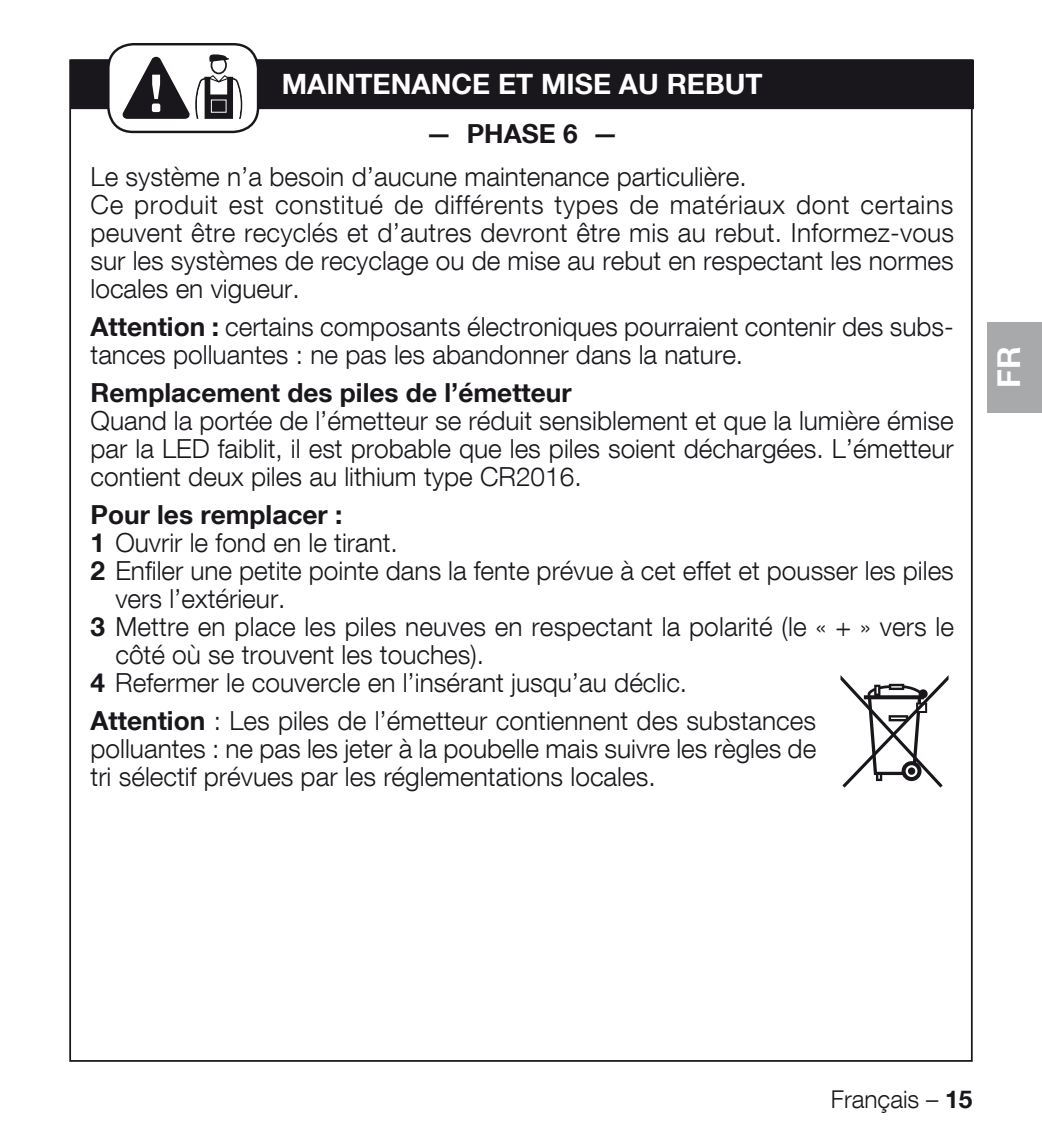
<style>
.page{position:relative;width:1042px;height:1141px;background:#fff}
.page>*{position:absolute;margin:0;border:0;box-sizing:border-box;transform-origin:0 0}
.t1{font:700 31.5px "Helvetica Neue LT Com";color:#fff}
.t2{font:700 28px "Helvetica Neue LT Com";color:#fff}
.t3{font:300 26.25px/28px "Helvetica Neue LT Com";color:#1a171c}
.t4{font:700 26.25px "Helvetica Neue LT Com";color:#1a171c}
.t5{font:300 24.5px "Helvetica Neue LT Com";color:#1a171c}
.s1{font-weight:700}
</style>
<div class="page">
<div style="left:987px;top:322px;width:55px;height:91px;background:#a7a9ab"></div>
<div style="left:71px;top:60px;width:902px;height:49px;background:#1a171c"></div>
<div style="left:108px;top:44px;width:150px;height:88px;background:#fff;border-radius:25px"></div>
<div style="left:107px;top:43px;width:152px;height:90px;border:2px solid #1a171c;border-radius:25px"></div>
<svg style="left:123px;top:54px;width:119px;height:65px"></svg>
<svg style="left:840px;top:675px;width:108px;height:113px"></svg>
<p class="t2" style="left:282px;top:67px;width:482px">MAINTENANCE ET MISE AU REBUT</p>
<p class="t4" style="left:426px;top:117px;width:194px">— PHASE 6 —</p>
<p class="t3" style="left:91px;top:162px;width:865px">Le système n’a besoin d’aucune maintenance particulière.<br>Ce produit est constitué de différents types de matériaux dont certains peuvent être recyclés et d’autres devront être mis au rebut. Informez-vous sur les systèmes de recyclage ou de mise au rebut en respectant les normes locales en vigueur.</p>
<p class="t3" style="left:91px;top:312px;width:865px"><span class="s1">Attention :</span> certains composants électroniques pourraient contenir des subs&shy;tances polluantes : ne pas les abandonner dans la nature.</p>
<p class="t4" style="left:91px;top:376px;width:483px">Remplacement des piles de l’émetteur</p>
<p class="t3" style="left:91px;top:406px;width:865px;text-align:justify">Quand la portée de l’émetteur se réduit sensiblement et que la lumière émise par la LED faiblit, il est probable que les piles soient déchargées. L’émetteur contient deux piles au lithium type CR2016.</p>
<p class="t4" style="left:91px;top:498px;width:253px">Pour les remplacer :</p>
<p class="t3" style="left:91px;top:528px;width:309px"><span class="s1">1</span> Ouvrir le fond en le tirant.</p>
<p class="t3" style="left:91px;top:556px;width:865px"><span class="s1">2</span> Enfiler une petite pointe dans la fente prévue à cet effet et pousser les piles</p>
<p class="t3" style="left:115px;top:584px;width:172px">vers l’extérieur.</p>
<p class="t3" style="left:91px;top:612px;width:865px"><span class="s1">3</span> Mettre en place les piles neuves en respectant la polarité (le « + » vers le</p>
<p class="t3" style="left:115px;top:640px;width:370px">côté où se trouvent les touches).</p>
<p class="t3" style="left:91px;top:668px;width:598px"><span class="s1">4</span> Refermer le couvercle en l’insérant jusqu’au déclic.</p>
<p class="t3" style="left:91px;top:706px;width:727px;text-align:justify"><span class="s1">Attention</span> : Les piles de l’émetteur contiennent des substances polluantes : ne pas les jeter à la poubelle mais suivre les règles de tri sélectif prévues par les réglementations locales.</p>
<p class="t1" style="left:989px;top:388px;width:43px;rotate:-90deg">FR</p>
<p class="t5" style="left:831px;top:1084px;width:143px">Français – <span class="s1">15</span></p>
</div>
